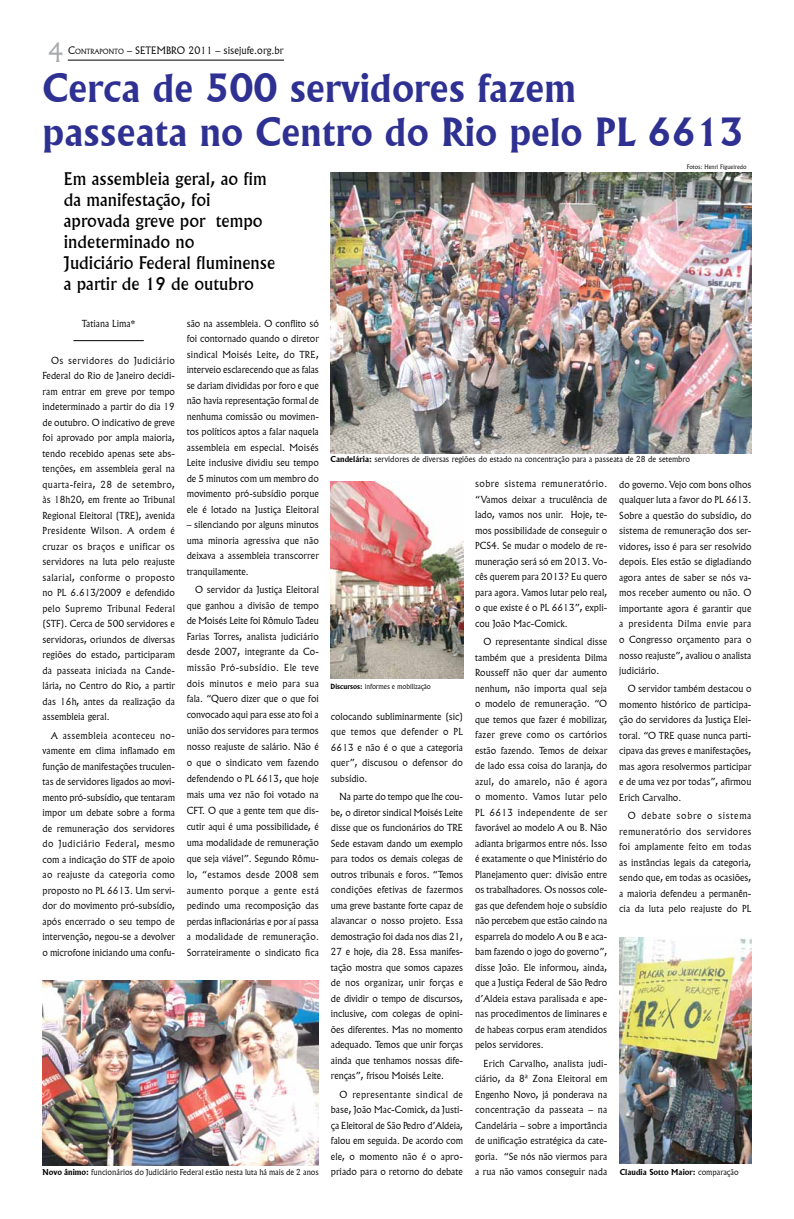
<style>
.page{position:relative;width:794px;height:1219px;background:#fff}
.page>*{position:absolute;margin:0;border:0;box-sizing:border-box;transform-origin:0 0}
.t1{font:700 38px/43.9px "Flareserif 821 BT";color:#2e3092}
.t2{font:300 26px "Flareserif 821 BT";color:#a7a9ac}
.t3{font:17px/21px "Flareserif 821 BT";color:#000}
.t4{font:300 10px "Flareserif 821 BT";color:#000}
.t5{font:300 9.5px/15.5px "Flareserif 821 BT";color:#000;text-align:justify}
.t6{font:300 8px "Flareserif 821 BT";color:#000}
.t7{font:700 8px "Flareserif 821 BT";color:#000}
.t8{font:300 7px "Flareserif 821 BT";letter-spacing:-.01em;color:#000}
.t9{font:300 6px "Flareserif 821 BT";color:#000}
.s1{font-style:inherit}
.s2{font-size:7px}
.s3{font-weight:700}
.s4{font-weight:300}
</style>
<div class="page">
<hr style="left:68px;top:60px;width:216px;height:1px;background:#000">
<img style="left:331px;top:172px;width:420px;height:281px">
<img style="left:331px;top:481px;width:132px;height:198px">
<img style="left:42px;top:980px;width:277px;height:185px">
<img style="left:619px;top:938px;width:132px;height:225px">
<hr style="left:73px;top:340px;width:71px;height:1px;background:#000">
<h2 class="t2" style="left:48px;top:36px;width:17px">4</h2>
<h1 class="t1" style="left:43px;top:66px;width:703px">Cerca de 500 servidores fazem<br>passeata no Centro do Rio pelo PL 6613</h1>
<p class="t4" style="left:68px;top:44px;width:217px"><span class="s1">C</span><span class="s2">ONTRAPONTO</span> – SETEMBRO 2011 – sisejufe.org.br</p>
<p class="t9" style="left:687px;top:163px;width:61px">Fotos: Henri Figueiredo</p>
<h3 class="t3" style="left:64px;top:168px;width:213px">Em assembleia geral, ao fim da manifestação, foi aprovada greve por tempo indeterminado no<br>Judiciário Federal fluminense a partir de 19 de outubro</h3>
<p class="t5" style="left:187px;top:315px;width:134px">são na assembleia. O conflito só foi contornado quando o diretor sindical Moisés Leite, do TRE, interveio esclarecendo que as falas se dariam divididas por foro e que não havia representação formal de nenhuma comissão ou movimen&shy;tos políticos aptos a falar naquela assembleia em especial. Moisés Leite inclusive dividiu seu tempo de 5 minutos com um membro do movimento pró-subsídio porque ele é lotado na Justiça Eleitoral</p>
<p class="t5" style="left:187px;top:517px;width:134px">– silenciando por alguns minutos uma minoria agressiva que não deixava a assembleia transcorrer tranquilamente.</p>
<p class="t5" style="left:187px;top:582px;width:134px;line-height:15.8px;text-indent:9px">O servidor da Justiça Eleitoral que ganhou a divisão de tempo de Moisés Leite foi Rômulo Tadeu Farias Torres, analista judiciário desde 2007, integrante da Co&shy;missão Pró-subsídio. Ele teve dois minutos e meio para sua fala. “Quero dizer que o que foi convocado aqui para esse ato foi a união dos servidores para termos nosso reajuste de salário. Não é o que o sindicato vem fazendo defendendo o PL 6613, que hoje mais uma vez não foi votado na CFT. O que a gente tem que dis&shy;cutir aqui é uma possibilidade, é uma modalidade de remuneração que seja viável”. Segundo Rômu&shy;lo, “estamos desde 2008 sem aumento porque a gente está pedindo uma recomposição das perdas inflacionárias e por aí passa a modalidade de remuneração.<br>Sorrateiramente o sindicato fica</p>
<p class="t5" style="left:82px;top:315px;width:55px">Tatiana Lima*</p>
<p class="t5" style="left:43px;top:352px;width:134px;text-indent:9px">Os servidores do Judiciário Federal do Rio de Janeiro decidi&shy;ram entrar em greve por tempo indeterminado a partir do dia 19 de outubro. O indicativo de greve foi aprovado por ampla maioria, tendo recebido apenas sete abs&shy;tenções, em assembleia geral na quarta-feira, 28 de setembro, às 18h20, em frente ao Tribunal Regional Eleitoral (TRE), avenida Presidente Wilson. A ordem é cruzar os braços e unificar os servidores na luta pelo reajuste salarial, conforme o proposto no PL 6.613/2009 e defendido pelo Supremo Tribunal Federal (STF). Cerca de 500 servidores e servidoras, oriundos de diversas regiões do estado, participaram da passeata iniciada na Cande&shy;lária, no Centro do Rio, a partir das 16h, antes da realização da assembleia geral.</p>
<p class="t5" style="left:43px;top:727px;width:134px;text-indent:9px">A assembleia aconteceu no&shy;vamente em clima inflamado em função de manifestações truculen&shy;tas de servidores ligados ao movi&shy;mento pró-subsídio, que tentaram impor um debate sobre a forma de remuneração dos servidores do Judiciário Federal, mesmo com a indicação do STF de apoio ao reajuste da categoria como proposto no PL 6613. Um servi&shy;dor do movimento pró-subsídio, após encerrado o seu tempo de intervenção, negou-se a devolver o microfone iniciando uma confu-</p>
<p class="t6" style="left:330px;top:454px;width:361px"><span class="s3">Candelária:</span> servidores de diversas regiões do estado na concentração para a passeata de 28 de setembro</p>
<p class="t5" style="left:475px;top:476px;width:134px">sobre sistema remuneratório. “Vamos deixar a truculência de lado, vamos nos unir. Hoje, te&shy;mos possibilidade de conseguir o PCS4. Se mudar o modelo de re&shy;muneração será só em 2013. Vo&shy;cês querem para 2013? Eu quero para agora. Vamos lutar pelo real, o que existe é o PL 6613”, expli&shy;cou João Mac-Comick.</p>
<p class="t5" style="left:475px;top:634px;width:134px;text-indent:9px">O representante sindical disse também que a presidenta Dilma Rousseff não quer dar aumento nenhum, não importa qual seja o modelo de remuneração. “O que temos que fazer é mobilizar, fazer greve como os cartórios estão fazendo. Temos de deixar de lado essa coisa do laranja, do azul, do amarelo, não é agora o momento. Vamos lutar pelo PL 6613 independente de ser favorável ao modelo A ou B. Não adianta brigarmos entre nós. Isso é exatamente o que Ministério do Planejamento quer: divisão entre os trabalhadores. Os nossos cole&shy;gas que defendem hoje o subsídio não percebem que estão caindo na esparrela do modelo A ou B e aca&shy;bam fazendo o jogo do governo”, disse João. Ele informou, ainda, que a Justiça Federal de São Pedro d’Aldeia estava paralisada e ape&shy;nas procedimentos de liminares e de habeas corpus eram atendidos pelos servidores.</p>
<p class="t5" style="left:475px;top:1055px;width:134px;text-indent:9px">Erich Carvalho, analista judi&shy;ciário, da 8ª Zona Eleitoral em Engenho Novo, já ponderava na concentração da passeata – na Candelária – sobre a importância de unificação estratégica da cate&shy;goria. “Se nós não viermos para a rua não vamos conseguir nada</p>
<p class="t5" style="left:619px;top:477px;width:134px">do governo. Vejo com bons olhos qualquer luta a favor do PL 6613.<br>Sobre a questão do subsídio, do sistema de remuneração dos ser&shy;vidores, isso é para ser resolvido depois. Eles estão se digladiando agora antes de saber se nós va&shy;mos receber aumento ou não. O importante agora é garantir que a presidenta Dilma envie para o Congresso orçamento para o nosso reajuste”, avaliou o analista judiciário.</p>
<p class="t5" style="left:619px;top:681px;width:134px;text-indent:9px">O servidor também destacou o momento histórico de participa&shy;ção do servidores da Justiça Elei&shy;toral. “O TRE quase nunca parti&shy;cipava das greves e manifestações, mas agora resolvermos participar e de uma vez por todas”, afirmou Erich Carvalho.</p>
<p class="t5" style="left:619px;top:808px;width:134px;text-indent:9px">O debate sobre o sistema remuneratório dos servidores foi amplamente feito em todas as instâncias legais da categoria, sendo que, em todas as ocasiões, a maioria defendeu a permanên&shy;cia da luta pelo reajuste do PL</p>
<p class="t8" style="left:330px;top:682px;width:102px"><span class="s3">Discursos:</span> informes e mobilização</p>
<p class="t5" style="left:331px;top:708px;width:134px">colocando subliminarmente (sic) que temos que defender o PL 6613 e não é o que a categoria quer”, discusou o defensor do subsídio.</p>
<p class="t5" style="left:331px;top:789px;width:134px;text-indent:9px">Na parte do tempo que lhe cou&shy;be, o diretor sindical Moisés Leite disse que os funcionários do TRE Sede estavam dando um exemplo para todos os demais colegas de outros tribunais e foros. “Temos condições efetivas de fazermos uma greve bastante forte capaz de alavancar o nosso projeto. Essa demostração foi dada nos dias 21, 27 e hoje, dia 28. Essa manifes&shy;tação mostra que somos capazes de nos organizar, unir forças e de dividir o tempo de discursos, inclusive, com colegas de opini&shy;ões diferentes. Mas no momento adequado. Temos que unir forças ainda que tenhamos nossas dife&shy;renças”, frisou Moisés Leite.</p>
<p class="t5" style="left:331px;top:1086px;width:134px;text-indent:9px">O representante sindical de base, João Mac-Comick, da Justi&shy;ça Eleitoral de São Pedro d’Aldeia, falou em seguida. De acordo com ele, o momento não é o apro&shy;priado para o retorno do debate</p>
<p class="t6" style="left:42px;top:1167px;width:278px"><span class="s3">Novo ânimo:</span> funcionários do Judiciário Federal estão nesta luta há mais de 2 anos</p>
<p class="t7" style="left:619px;top:1167px;width:120px">Claudia Sotto Maior: <span class="s4">comparação</span></p>
</div>
